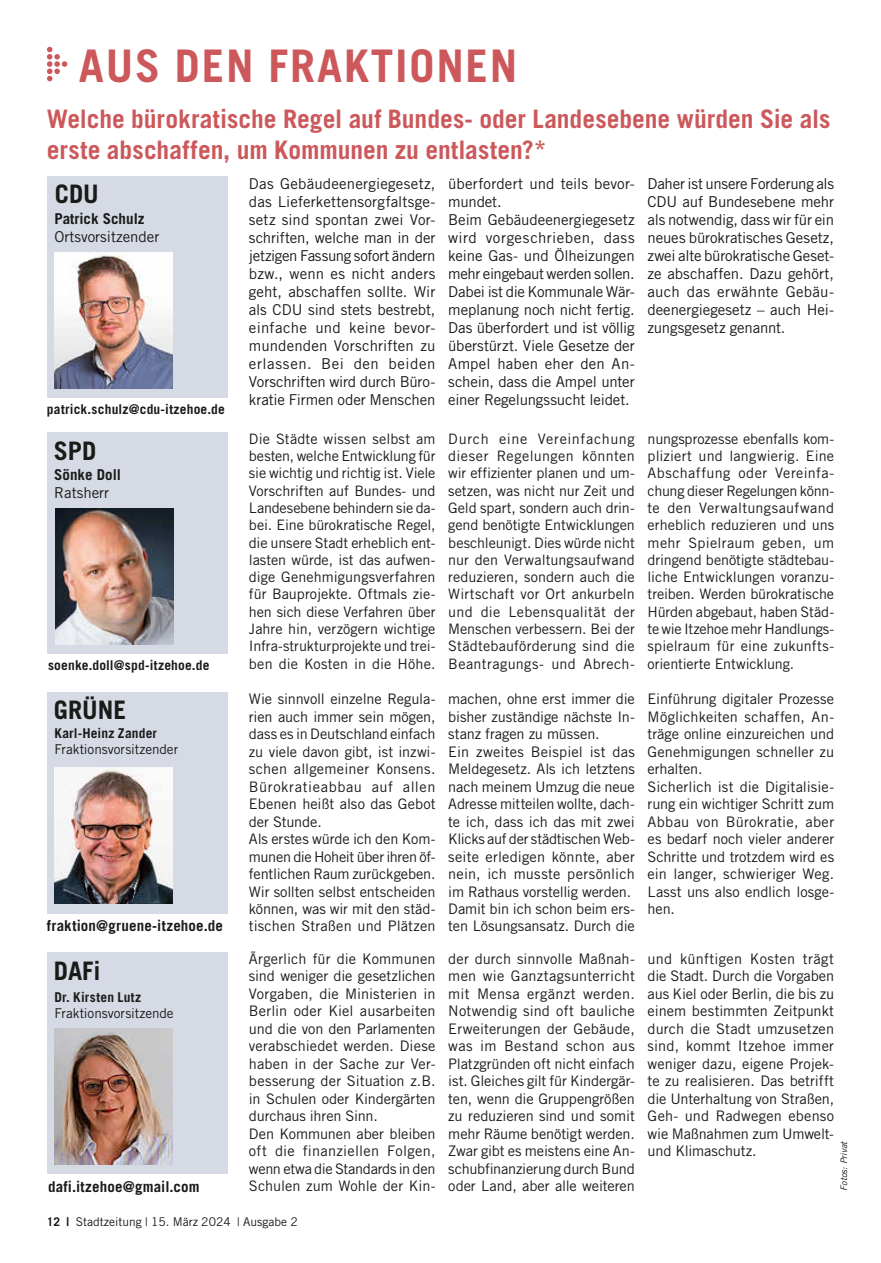
<style>
.page{position:relative;width:881px;height:1263px;background:#fff}
.page>*{position:absolute;margin:0;border:0;box-sizing:border-box;transform-origin:0 0}
.t1{font:700 45px "Trade Gothic LT";letter-spacing:.04em;color:#cc585b}
.t2{font:700 25.5px/30.6px "Trade Gothic LT";color:#cc585b}
.t3{font:700 25.5px "Trade Gothic LT";color:#1a1a18}
.t4{font:15px/18px "Trade Gothic LT";letter-spacing:-.005em;color:#1a1a18;text-align:justify}
.t5{font:700 15px "Trade Gothic LT";letter-spacing:.005em;color:#1a1a18}
.t6{font:14.55px/17.4px "Trade Gothic LT";letter-spacing:-.005em;color:#1a1a18}
.t7{font:14.4px/17.2px "Trade Gothic LT";letter-spacing:.005em;color:#1a1a18;text-align:justify}
.t8{font:700 13.5px "Trade Gothic LT";letter-spacing:.015em;color:#1a1a18}
.t9{font:13.5px "Trade Gothic LT";letter-spacing:-.005em;color:#1a1a18}
.t10{font:12px "Trade Gothic LT";color:#1a1a18}
.t11{font:italic 9px "Trade Gothic LT";color:#1a1a18}
.s1{font-weight:700}
</style>
<div class="page">
<svg style="left:47px;top:47px;width:20px;height:34px"></svg>
<div style="left:47px;top:433px;width:180px;height:221px;background:#d5dae5"></div>
<img style="left:55px;top:508px;width:118px;height:136px">
<div style="left:47px;top:953px;width:181px;height:221px;background:#d5dae5"></div>
<img style="left:54px;top:1029px;width:118px;height:136px">
<div style="left:47px;top:692px;width:181px;height:222px;background:#d5dae5"></div>
<img style="left:54px;top:767px;width:118px;height:136px">
<div style="left:47px;top:176px;width:181px;height:221px;background:#d5dae5"></div>
<img style="left:54px;top:253px;width:118px;height:136px">
<h1 class="t1" style="left:79px;top:38px;width:440px">AUS DEN FRAKTIONEN</h1>
<h2 class="t2" style="left:47px;top:103px;width:784px">Welche bürokratische Regel auf Bundes- oder Landesebene würden Sie als erste abschaffen, um Kommunen zu entlasten?*</h2>
<h2 class="t3" style="left:55px;top:179px;width:45px">CDU</h2>
<p class="t5" style="left:54px;top:209px;width:92px">Patrick Schulz</p>
<p class="t4" style="left:54px;top:227px;width:106px">Ortsvorsitzender</p>
<p class="t8" style="left:47px;top:401px;width:179px">patrick.schulz@cdu-itzehoe.de</p>
<h2 class="t3" style="left:54px;top:436px;width:44px">SPD</h2>
<p class="t5" style="left:54px;top:465px;width:68px">Sönke Doll</p>
<p class="t4" style="left:54px;top:483px;width:56px">Ratsherr</p>
<p class="t8" style="left:48px;top:656px;width:163px">soenke.doll@spd-itzehoe.de</p>
<h2 class="t3" style="left:54px;top:694px;width:74px">GRÜNE</h2>
<p class="t8" style="left:54px;top:725px;width:104px">Karl-Heinz Zander</p>
<p class="t9" style="left:54px;top:741px;width:125px">Fraktionsvorsitzender</p>
<p class="t5" style="left:47px;top:917px;width:177px">fraktion@gruene-itzehoe.de</p>
<h2 class="t3" style="left:54px;top:955px;width:48px">DAFi</h2>
<p class="t8" style="left:54px;top:989px;width:88px">Dr. Kirsten Lutz</p>
<p class="t9" style="left:54px;top:1005px;width:121px">Fraktionsvorsitzende</p>
<p class="t5" style="left:48px;top:1178px;width:153px">dafi.itzehoe@gmail.com</p>
<p class="t4" style="left:249px;top:174px;width:188px">Das Gebäudeenergiegesetz, das Lieferkettensorgfaltsge&shy;setz sind spontan zwei Vor&shy;schriften, welche man in der jetzigen Fassung sofort ändern bzw., wenn es nicht anders geht, abschaffen sollte. Wir als CDU sind stets bestrebt, einfache und keine bevor&shy;mundenden Vorschriften zu erlassen. Bei den beiden Vorschriften wird durch Büro&shy;kratie Firmen oder Menschen</p>
<p class="t4" style="left:448px;top:174px;width:188px;text-align:left">überfordert und teils bevor&shy;mundet.<br>Beim Gebäudeenergiegesetz wird vorgeschrieben, dass keine Gas- und Ölheizungen mehr eingebaut werden sollen.<br>Dabei ist die Kommunale Wär&shy;meplanung noch nicht fertig.<br>Das überfordert und ist völlig überstürzt. Viele Gesetze der<br>Ampel haben eher den An&shy;schein, dass die Ampel unter einer Regelungssucht leidet.</p>
<p class="t4" style="left:647px;top:174px;width:188px">Daher ist unsere Forderung als CDU auf Bundesebene mehr als notwendig, dass wir für ein neues bürokratisches Gesetz, zwei alte bürokratische Geset&shy;ze abschaffen. Dazu gehört, auch das erwähnte Gebäu&shy;deenergiegesetz – auch Hei&shy;zungsgesetz genannt.</p>
<p class="t7" style="left:249px;top:430px;width:188px">Die Städte wissen selbst am besten, welche Entwicklung für sie wichtig und richtig ist. Viele Vorschriften auf Bundes- und Landesebene behindern sie da&shy;bei. Eine bürokratische Regel, die unsere Stadt erheblich ent&shy;lasten würde, ist das aufwen&shy;dige Genehmigungsverfahren für Bauprojekte. Oftmals zie&shy;hen sich diese Verfahren über Jahre hin, verzögern wichtige Infra-strukturprojekte und trei&shy;ben die Kosten in die Höhe.</p>
<p class="t7" style="left:448px;top:430px;width:188px">Durch eine Vereinfachung dieser Regelungen könnten wir effizienter planen und um&shy;setzen, was nicht nur Zeit und Geld spart, sondern auch drin&shy;gend benötigte Entwicklungen beschleunigt. Dies würde nicht nur den Verwaltungsaufwand reduzieren, sondern auch die Wirtschaft vor Ort ankurbeln und die Lebensqualität der Menschen verbessern. Bei der Städtebauförderung sind die Beantragungs- und Abrech-</p>
<p class="t7" style="left:647px;top:430px;width:188px">nungsprozesse ebenfalls kom&shy;pliziert und langwierig. Eine Abschaffung oder Vereinfa&shy;chung dieser Regelungen könn&shy;te den Verwaltungsaufwand erheblich reduzieren und uns mehr Spielraum geben, um dringend benötigte städtebau&shy;liche Entwicklungen voranzu&shy;treiben. Werden bürokratische Hürden abgebaut, haben Städ&shy;te wie Itzehoe mehr Handlungs&shy;spielraum für eine zukunfts&shy;orientierte Entwicklung.</p>
<p class="t6" style="left:249px;top:690px;width:188px">Wie sinnvoll einzelne Regula&shy;rien auch immer sein mögen, dass es in Deutschland einfach zu viele davon gibt, ist inzwi&shy;schen allgemeiner Konsens.<br>Bürokratieabbau auf allen<br>Ebenen heißt also das Gebot der Stunde.<br>Als erstes würde ich den Kom&shy;munen die Hoheit über ihren öf&shy;fentlichen Raum zurückgeben.<br>Wir sollten selbst entscheiden können, was wir mit den städ&shy;tischen Straßen und Plätzen</p>
<p class="t6" style="left:448px;top:690px;width:188px">machen, ohne erst immer die bisher zuständige nächste In&shy;stanz fragen zu müssen.<br>Ein zweites Beispiel ist das<br>Meldegesetz. Als ich letztens nach meinem Umzug die neue<br>Adresse mitteilen wollte, dach&shy;te ich, dass ich das mit zwei<br>Klicks auf der städtischen Web&shy;seite erledigen könnte, aber nein, ich musste persönlich im Rathaus vorstellig werden.<br>Damit bin ich schon beim ers&shy;ten Lösungsansatz. Durch die</p>
<p class="t6" style="left:647px;top:690px;width:188px">Einführung digitaler Prozesse<br>Möglichkeiten schaffen, An&shy;träge online einzureichen und<br>Genehmigungen schneller zu erhalten.<br>Sicherlich ist die Digitalisie&shy;rung ein wichtiger Schritt zum<br>Abbau von Bürokratie, aber es bedarf noch vieler anderer<br>Schritte und trotzdem wird es ein langer, schwieriger Weg.<br>Lasst uns also endlich losge&shy;hen.</p>
<p class="t6" style="left:249px;top:950px;width:188px">Ärgerlich für die Kommunen sind weniger die gesetzlichen<br>Vorgaben, die Ministerien in<br>Berlin oder Kiel ausarbeiten und die von den Parlamenten verabschiedet werden. Diese haben in der Sache zur Ver&shy;besserung der Situation z.B. in Schulen oder Kindergärten durchaus ihren Sinn.<br>Den Kommunen aber bleiben oft die finanziellen Folgen, wenn etwa die Standards in den<br>Schulen zum Wohle der Kin-</p>
<p class="t6" style="left:448px;top:950px;width:188px;text-align:justify">der durch sinnvolle Maßnah&shy;men wie Ganztagsunterricht mit Mensa ergänzt werden.<br>Notwendig sind oft bauliche Erweiterungen der Gebäude, was im Bestand schon aus Platzgründen oft nicht einfach ist. Gleiches gilt für Kindergär&shy;ten, wenn die Gruppengrößen zu reduzieren sind und somit mehr Räume benötigt werden.<br>Zwar gibt es meistens eine An&shy;schubfinanzierung durch Bund oder Land, aber alle weiteren</p>
<p class="t6" style="left:647px;top:950px;width:188px;text-align:justify">und künftigen Kosten trägt die Stadt. Durch die Vorgaben aus Kiel oder Berlin, die bis zu einem bestimmten Zeitpunkt durch die Stadt umzusetzen sind, kommt Itzehoe immer weniger dazu, eigene Projek&shy;te zu realisieren. Das betrifft die Unterhaltung von Straßen, Geh- und Radwegen ebenso wie Maßnahmen zum Umwelt&shy;und Klimaschutz.</p>
<p class="t11" style="left:838px;top:1191px;width:51px;rotate:-90deg">Fotos: Privat</p>
<p class="t10" style="left:47px;top:1214px;width:252px"><span class="s1">12 |</span> Stadtzeitung | 15. März 2024 | Ausgabe 2</p>
</div>
